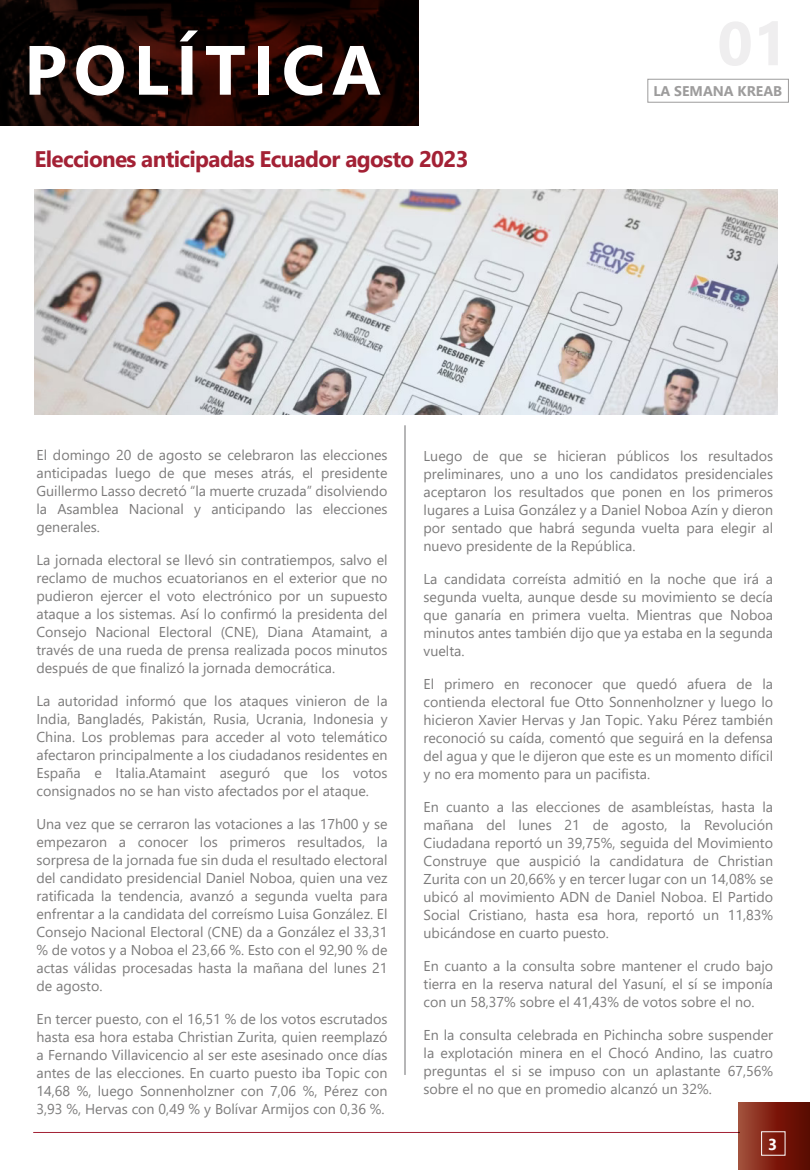
<style>
.page{position:relative;width:810px;height:1170px;background:#fff}
.page>*{position:absolute;margin:0;border:0;box-sizing:border-box;transform-origin:0 0}
.t1{font:700 69.6px "Segoe UI";letter-spacing:.1em;color:#fff}
.t2{font:700 22.5px "Segoe UI";letter-spacing:-.03em;color:#a32135}
.t3{font:700 15.75px "Segoe UI";color:#fff}
.t4{font:14.25px/18px "Segoe UI";color:#7c7b7b;text-align:justify}
.t5{font:700 13.95px "Segoe UI";color:#9d9c9c}
</style>
<div class="page">
<hr style="left:33px;top:1132px;width:707px;height:1px;background:#a32135">
<svg style="left:720px;top:21px;width:58px;height:45px"></svg>
<div style="left:647px;top:79px;width:142px;height:24px;border:1px solid #9d9c9c"></div>
<hr style="left:405px;top:425px;width:1px;height:650px;background:#6e6e70">
<svg style="left:0;top:0;width:418px;height:125px;background:#150402"></svg>
<div style="left:739px;top:1103px;width:71px;height:67px;background:linear-gradient(to right,#a24633,#5a0100)"></div>
<div style="left:761px;top:1131px;width:24px;height:25px;border:1px solid #fff"></div>
<img style="left:35px;top:189px;width:743px;height:225px">
<h1 class="t1" style="left:24px;top:4px;width:359px">POLÍTICA</h1>
<h2 class="t2" style="left:35px;top:137px;width:436px">Elecciones anticipadas Ecuador agosto 2023</h2>
<p class="t5" style="left:653px;top:78px;width:130px">LA SEMANA KREAB</p>
<p class="t4" style="left:36px;top:445px;width:353px">El domingo 20 de agosto se celebraron las elecciones anticipadas luego de que meses atrás, el presidente Guillermo Lasso decretó “la muerte cruzada” disolviendo la Asamblea Nacional y anticipando las elecciones generales.</p>
<p class="t4" style="left:36px;top:550px;width:353px">La jornada electoral se llevó sin contratiempos, salvo el reclamo de muchos ecuatorianos en el exterior que no pudieron ejercer el voto electrónico por un supuesto ataque a los sistemas. Así lo confirmó la presidenta del Consejo Nacional Electoral (CNE), Diana Atamaint, a través de una rueda de prensa realizada pocos minutos después de que finalizó la jornada democrática.</p>
<p class="t4" style="left:36px;top:691px;width:353px">La autoridad informó que los ataques vinieron de la India, Bangladés, Pakistán, Rusia, Ucrania, Indonesia y China. Los problemas para acceder al voto telemático afectaron principalmente a los ciudadanos residentes en España e Italia.Atamaint aseguró que los votos consignados no se han visto afectados por el ataque.</p>
<p class="t4" style="left:36px;top:814px;width:353px">Una vez que se cerraron las votaciones a las 17h00 y se empezaron a conocer los primeros resultados, la sorpresa de la jornada fue sin duda el resultado electoral del candidato presidencial Daniel Noboa, quien una vez ratificada la tendencia, avanzó a segunda vuelta para enfrentar a la candidata del correísmo Luisa González. El Consejo Nacional Electoral (CNE) da a González el 33,31 % de votos y a Noboa el 23,66 %. Esto con el 92,90 % de actas válidas procesadas hasta la mañana del lunes 21 de agosto.</p>
<p class="t4" style="left:36px;top:1009px;width:353px">En tercer puesto, con el 16,51 % de los votos escrutados hasta esa hora estaba Christian Zurita, quien reemplazó a Fernando Villavicencio al ser este asesinado once días antes de las elecciones. En cuarto puesto iba Topic con 14,68 %, luego Sonnenholzner con 7,06 %, Pérez con 3,93 %, Hervas con 0,49 % y Bolívar Armijos con 0,36 %.</p>
<p class="t4" style="left:424px;top:445px;width:351px">Luego de que se hicieran públicos los resultados preliminares, uno a uno los candidatos presidenciales aceptaron los resultados que ponen en los primeros lugares a Luisa González y a Daniel Noboa Azín y dieron por sentado que habrá segunda vuelta para elegir al nuevo presidente de la República.</p>
<p class="t4" style="left:424px;top:568px;width:351px">La candidata correísta admitió en la noche que irá a segunda vuelta, aunque desde su movimiento se decía que ganaría en primera vuelta. Mientras que Noboa minutos antes también dijo que ya estaba en la segunda vuelta.</p>
<p class="t4" style="left:424px;top:673px;width:351px">El primero en reconocer que quedó afuera de la contienda electoral fue Otto Sonnenholzner y luego lo hicieron Xavier Hervas y Jan Topic. Yaku Pérez también reconoció su caída, comentó que seguirá en la defensa del agua y que le dijeron que este es un momento difícil y no era momento para un pacifista.</p>
<p class="t4" style="left:424px;top:796px;width:351px">En cuanto a las elecciones de asambleístas, hasta la mañana del lunes 21 de agosto, la Revolución Ciudadana reportó un 39,75%, seguida del Movimiento Construye que auspició la candidatura de Christian Zurita con un 20,66% y en tercer lugar con un 14,08% se ubicó al movimiento ADN de Daniel Noboa. El Partido Social Cristiano, hasta esa hora, reportó un 11,83% ubicándose en cuarto puesto.</p>
<p class="t4" style="left:424px;top:955px;width:351px">En cuanto a la consulta sobre mantener el crudo bajo tierra en la reserva natural del Yasuní, el sí se imponía con un 58,37% sobre el 41,43% de votos sobre el no.</p>
<p class="t4" style="left:424px;top:1024px;width:351px">En la consulta celebrada en Pichincha sobre suspender la explotación minera en el Chocó Andino, las cuatro preguntas el si se impuso con un aplastante 67,56% sobre el no que en promedio alcanzó un 32%.</p>
<p class="t3" style="left:768px;top:1130px;width:11px">3</p>
</div>
